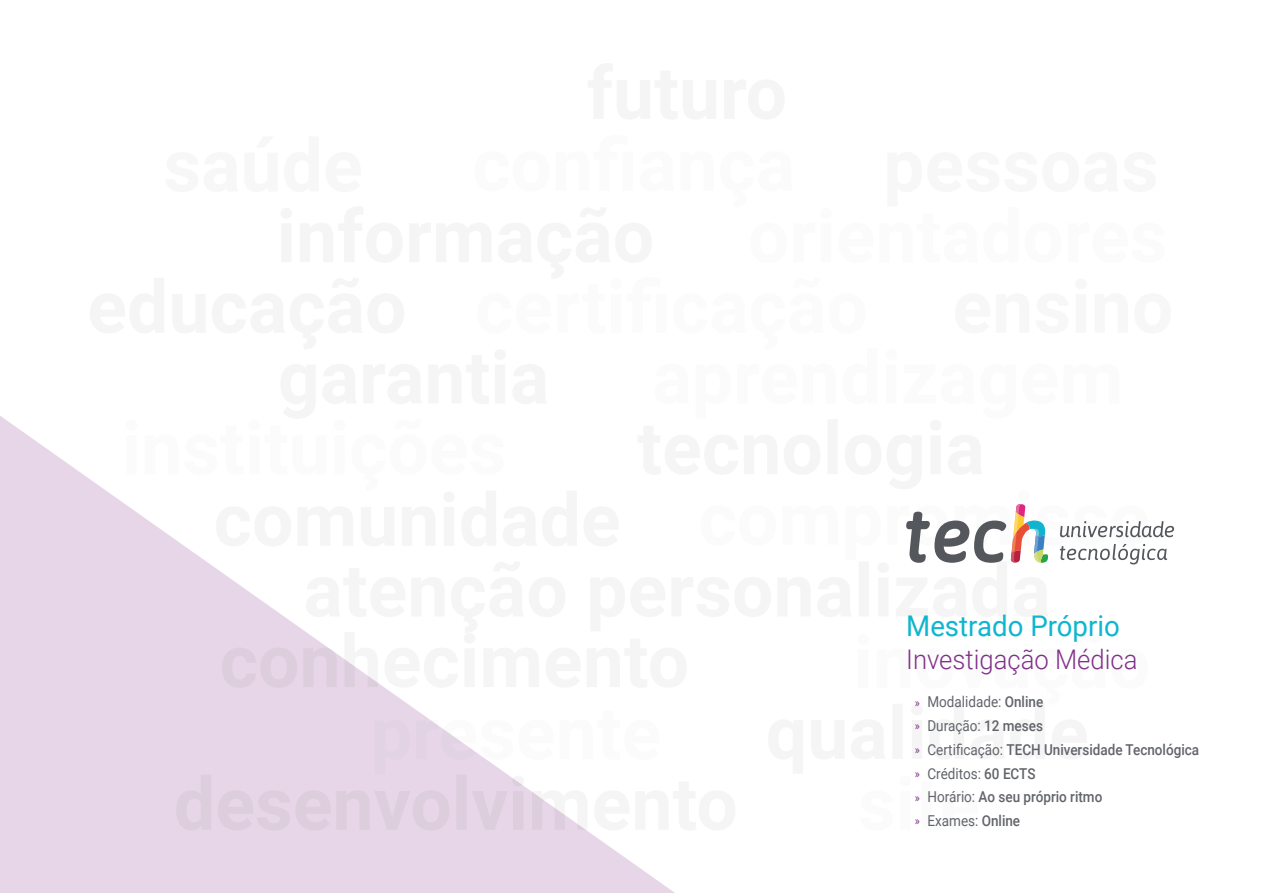
<style>
.page{position:relative;width:1263px;height:893px;background:#fff}
.page>*{position:absolute;margin:0;border:0;box-sizing:border-box;transform-origin:0 0}
.t1{font:28.5px "Roboto";color:#0fb6cf}
.t2{font:300 27px "Roboto";color:#813089;scale:.95 1}
.t3{font:500 15px/23.7px "Roboto";color:#61646a;scale:.9 1}
.s1{font-weight:400;font-size:12px;color:#813089}
.s2{font-weight:400}
</style>
<div class="page">
<svg style="left:0;top:416px;width:675px;height:477px;fill:#e6d6e7"></svg>
<svg style="left:90px;top:416px;width:1084px;height:148px"></svg>
<h1 class="t1" style="left:906px;top:606px;width:215px">Mestrado Próprio</h1>
<h2 class="t2" style="left:906px;top:640px;width:245px">Investigação Médica</h2>
<p class="t3" style="left:915px;top:690px;width:318px"><span class="s1">»</span> <span class="s2">Modalidade:</span> Online<br><span class="s1">»</span> <span class="s2">Duração:</span> 12 meses<br><span class="s1">»</span> <span class="s2">Certificação:</span> TECH Universidade Tecnológica <span class="s1">»</span> <span class="s2">Créditos:</span> 60 ECTS<br><span class="s1">»</span> <span class="s2">Horário:</span> Ao seu próprio ritmo<br><span class="s1">»</span> <span class="s2">Exames:</span> Online</p>
</div>
